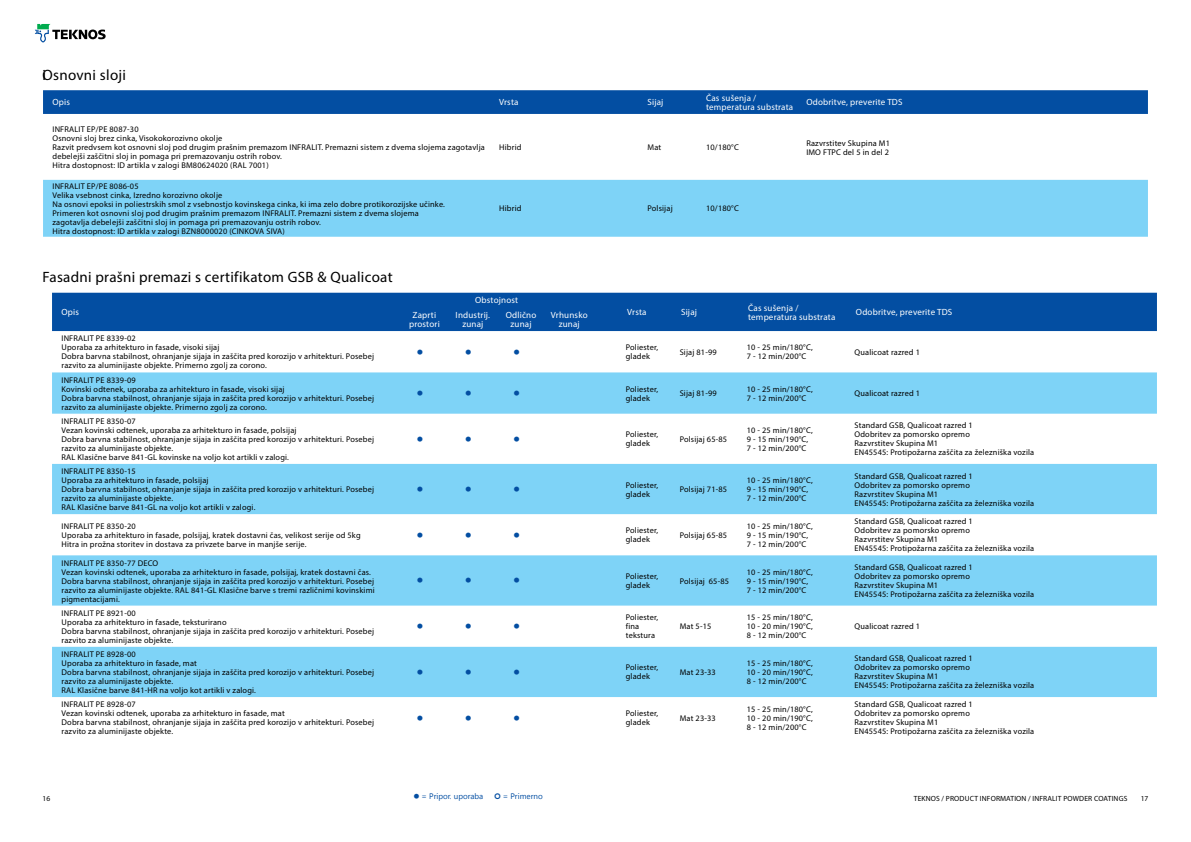
<style>
.page{position:relative;width:1191px;height:842px;background:#fff}
.page>*{position:absolute;margin:0;border:0;box-sizing:border-box;transform-origin:0 0}
.t1{font:15px "Myriad Pro";letter-spacing:.02em;color:#000}
.t2{font:9px/9px "Myriad Pro";letter-spacing:.02em;color:#fff;text-align:center}
.t3{font:8.3px/9px "Myriad Pro";letter-spacing:.02em;color:#000}
.t4{font:8px "Segoe UI Emoji";color:#034ea2}
.t5{font:7.5px "Myriad Pro";letter-spacing:.02em;color:#000}
</style>
<div class="page">
<svg style="left:43px;top:90px;width:1105px;height:24px;background:#054fa3"></svg>
<svg style="left:43px;top:179px;width:1105px;height:1px"></svg>
<div style="left:43px;top:180px;width:1105px;height:57px;background:#7ed3f7"></div>
<div style="left:52px;top:293px;width:1105px;height:38px;background:#034ea2"></div>
<svg style="left:52px;top:372px;width:1105px;height:325px;fill:#7ed3f7"></svg>
<svg style="left:35px;top:24px;width:71px;height:19px"></svg>
<svg style="left:418px;top:391px;width:5px;height:5px"></svg>
<svg style="left:466px;top:391px;width:5px;height:5px"></svg>
<svg style="left:514px;top:391px;width:5px;height:5px"></svg>
<svg style="left:418px;top:436px;width:5px;height:5px"></svg>
<svg style="left:466px;top:436px;width:5px;height:5px"></svg>
<svg style="left:514px;top:436px;width:5px;height:5px"></svg>
<svg style="left:418px;top:486px;width:5px;height:6px"></svg>
<svg style="left:466px;top:486px;width:5px;height:6px"></svg>
<svg style="left:514px;top:486px;width:5px;height:6px"></svg>
<svg style="left:418px;top:532px;width:5px;height:5px"></svg>
<svg style="left:466px;top:532px;width:5px;height:5px"></svg>
<svg style="left:514px;top:532px;width:5px;height:5px"></svg>
<svg style="left:418px;top:578px;width:5px;height:5px"></svg>
<svg style="left:466px;top:578px;width:5px;height:5px"></svg>
<svg style="left:514px;top:578px;width:5px;height:5px"></svg>
<svg style="left:418px;top:624px;width:5px;height:5px"></svg>
<svg style="left:466px;top:624px;width:5px;height:5px"></svg>
<svg style="left:514px;top:624px;width:5px;height:5px"></svg>
<svg style="left:418px;top:669px;width:5px;height:5px"></svg>
<svg style="left:466px;top:669px;width:5px;height:5px"></svg>
<svg style="left:514px;top:669px;width:5px;height:5px"></svg>
<h1 class="t1" style="left:43px;top:66px;width:85px">Osnovni sloji</h1>
<p class="t2" style="left:53px;top:98px;width:19px">Opis</p>
<p class="t2" style="left:499px;top:98px;width:21px">Vrsta</p>
<p class="t2" style="left:647px;top:98px;width:17px">Sijaj</p>
<p class="t2" style="left:706px;top:93px;width:89px;text-align:left">Čas sušenja / temperatura substrata</p>
<p class="t2" style="left:806px;top:98px;width:98px">Odobritve, preverite TDS</p>
<p class="t3" style="left:53px;top:125px;width:434px">INFRALIT EP/PE 8087-30<br>Osnovni sloj brez cinka, Visokokorozivno okolje<br>Razvit predvsem kot osnovni sloj pod drugim prašnim premazom INFRALIT. Premazni sistem z dvema slojema zagotavlja debelejši zaščitni sloj in pomaga pri premazovanju ostrih robov.<br>Hitra dostopnost: ID artikla v zalogi BM80624020 (RAL 7001)</p>
<h1 class="t1" style="left:43px;top:66px;width:5px">i</h1>
<p class="t3" style="left:499px;top:143px;width:24px">Hibrid</p>
<p class="t3" style="left:647px;top:143px;width:15px">Mat</p>
<p class="t3" style="left:706px;top:143px;width:34px">10/180°C</p>
<p class="t3" style="left:806px;top:138px;width:85px">Razvrstitev Skupina M1<br>IMO FTPC del 5 in del 2</p>
<p class="t3" style="left:53px;top:181px;width:394px">INFRALIT EP/PE 8086-05<br>Velika vsebnost cinka, Izredno korozivno okolje<br>Na osnovi epoksi in poliestrskih smol z vsebnostjo kovinskega cinka, ki ima zelo dobre protikorozijske učinke.<br>Primeren kot osnovni sloj pod drugim prašnim premazom INFRALIT. Premazni sistem z dvema slojema zagotavlja debelejši zaščitni sloj in pomaga pri premazovanju ostrih robov.<br>Hitra dostopnost: ID artikla v zalogi BZN8000020 (CINKOVA SIVA)</p>
<h1 class="t1" style="left:43px;top:267px;width:352px">Fasadni prašni premazi s certifikatom GSB &amp; Qualicoat</h1>
<p class="t3" style="left:499px;top:204px;width:24px">Hibrid</p>
<p class="t3" style="left:647px;top:204px;width:27px">Polsijaj</p>
<p class="t3" style="left:706px;top:204px;width:34px">10/180°C</p>
<p class="t2" style="left:62px;top:308px;width:19px">Opis</p>
<p class="t2" style="left:475px;top:296px;width:45px">Obstojnost</p>
<p class="t2" style="left:409px;top:311px;width:32px">Zaprti prostori</p>
<p class="t2" style="left:455px;top:311px;width:36px">Industrij. zunaj</p>
<p class="t2" style="left:506px;top:311px;width:32px">Odlično zunaj</p>
<p class="t2" style="left:551px;top:311px;width:38px">Vrhunsko zunaj</p>
<p class="t2" style="left:627px;top:308px;width:21px">Vrsta</p>
<p class="t2" style="left:681px;top:308px;width:17px">Sijaj</p>
<p class="t2" style="left:748px;top:303px;width:89px;text-align:left">Čas sušenja / temperatura substrata</p>
<p class="t2" style="left:856px;top:308px;width:98px">Odobritve, preverite TDS</p>
<p class="t3" style="left:62px;top:334px;width:314px">INFRALIT PE 8339-02<br>Uporaba za arhitekturo in fasade, visoki sijaj<br>Dobra barvna stabilnost, ohranjanje sijaja in zaščita pred korozijo v arhitekturi. Posebej razvito za aluminijaste objekte. Primerno zgolj za corono.</p>
<p class="t3" style="left:626px;top:343px;width:34px">Poliester, gladek</p>
<p class="t3" style="left:679px;top:347px;width:39px">Sijaj 81-99</p>
<p class="t3" style="left:747px;top:343px;width:67px">10 - 25 min/180°C,<br>7 - 12 min/200°C</p>
<p class="t3" style="left:854px;top:347px;width:67px">Qualicoat razred 1</p>
<p class="t3" style="left:62px;top:375px;width:314px">INFRALIT PE 8339-09<br>Kovinski odtenek, uporaba za arhitekturo in fasade, visoki sijaj<br>Dobra barvna stabilnost, ohranjanje sijaja in zaščita pred korozijo v arhitekturi. Posebej razvito za aluminijaste objekte. Primerno zgolj za corono.</p>
<p class="t3" style="left:626px;top:384px;width:34px">Poliester, gladek</p>
<p class="t3" style="left:679px;top:389px;width:39px">Sijaj 81-99</p>
<p class="t3" style="left:747px;top:384px;width:67px">10 - 25 min/180°C,<br>7 - 12 min/200°C</p>
<p class="t3" style="left:854px;top:389px;width:67px">Qualicoat razred 1</p>
<p class="t3" style="left:62px;top:416px;width:314px">INFRALIT PE 8350-07<br>Vezan kovinski odtenek, uporaba za arhitekturo in fasade, polsijaj<br>Dobra barvna stabilnost, ohranjanje sijaja in zaščita pred korozijo v arhitekturi. Posebej razvito za aluminijaste objekte.<br>RAL Klasične barve 841-GL kovinske na voljo kot artikli v zalogi.</p>
<p class="t3" style="left:626px;top:430px;width:34px">Poliester, gladek</p>
<p class="t3" style="left:679px;top:434px;width:49px">Polsijaj 65-85</p>
<p class="t3" style="left:747px;top:425px;width:67px">10 - 25 min/180°C,<br>9 - 15 min/190°C,<br>7 - 12 min/200°C</p>
<p class="t3" style="left:854px;top:421px;width:181px">Standard GSB, Qualicoat razred 1<br>Odobritev za pomorsko opremo<br>Razvrstitev Skupina M1<br>EN45545: Protipožarna zaščita za železniška vozila</p>
<p class="t3" style="left:62px;top:467px;width:314px">INFRALIT PE 8350-15<br>Uporaba za arhitekturo in fasade, polsijaj<br>Dobra barvna stabilnost, ohranjanje sijaja in zaščita pred korozijo v arhitekturi. Posebej razvito za aluminijaste objekte.<br>RAL Klasične barve 841-GL na voljo kot artikli v zalogi.</p>
<p class="t3" style="left:626px;top:480px;width:34px">Poliester, gladek</p>
<p class="t3" style="left:679px;top:485px;width:49px">Polsijaj 71-85</p>
<p class="t3" style="left:747px;top:476px;width:67px">10 - 25 min/180°C,<br>9 - 15 min/190°C,<br>7 - 12 min/200°C</p>
<p class="t3" style="left:854px;top:471px;width:181px">Standard GSB, Qualicoat razred 1<br>Odobritev za pomorsko opremo<br>Razvrstitev Skupina M1<br>EN45545: Protipožarna zaščita za železniška vozila</p>
<p class="t3" style="left:62px;top:521px;width:300px">INFRALIT PE 8350-20<br>Uporaba za arhitekturo in fasade, polsijaj, kratek dostavni čas, velikost serije od 5kg<br>Hitra in prožna storitev in dostava za privzete barve in manjše serije.</p>
<p class="t3" style="left:626px;top:526px;width:34px">Poliester, gladek</p>
<p class="t3" style="left:679px;top:530px;width:49px">Polsijaj 65-85</p>
<p class="t3" style="left:747px;top:521px;width:67px">10 - 25 min/180°C,<br>9 - 15 min/190°C,<br>7 - 12 min/200°C</p>
<p class="t3" style="left:854px;top:517px;width:181px">Standard GSB, Qualicoat razred 1<br>Odobritev za pomorsko opremo<br>Razvrstitev Skupina M1<br>EN45545: Protipožarna zaščita za železniška vozila</p>
<p class="t3" style="left:62px;top:558px;width:315px">INFRALIT PE 8350-77 DECO<br>Vezan kovinski odtenek, uporaba za arhitekturo in fasade, polsijaj, kratek dostavni čas.<br>Dobra barvna stabilnost, ohranjanje sijaja in zaščita pred korozijo v arhitekturi. Posebej razvito za aluminijaste objekte. RAL 841-GL Klasične barve s tremi različnimi kovinskimi pigmentacijami.</p>
<p class="t3" style="left:626px;top:572px;width:34px">Poliester, gladek</p>
<p class="t3" style="left:679px;top:576px;width:51px">Polsijaj 65-85</p>
<p class="t3" style="left:747px;top:567px;width:67px">10 - 25 min/180°C,<br>9 - 15 min/190°C,<br>7 - 12 min/200°C</p>
<p class="t3" style="left:854px;top:563px;width:181px">Standard GSB, Qualicoat razred 1<br>Odobritev za pomorsko opremo<br>Razvrstitev Skupina M1<br>EN45545: Protipožarna zaščita za železniška vozila</p>
<p class="t3" style="left:62px;top:608px;width:314px">INFRALIT PE 8921-00<br>Uporaba za arhitekturo in fasade, teksturirano<br>Dobra barvna stabilnost, ohranjanje sijaja in zaščita pred korozijo v arhitekturi. Posebej razvito za aluminijaste objekte.</p>
<p class="t3" style="left:626px;top:613px;width:34px">Poliester, fina tekstura</p>
<p class="t3" style="left:679px;top:622px;width:33px">Mat 5-15</p>
<p class="t3" style="left:747px;top:613px;width:67px;text-align:justify">15 - 25 min/180°C, 10 - 20 min/190°C, 8 - 12 min/200°C</p>
<p class="t3" style="left:854px;top:622px;width:67px">Qualicoat razred 1</p>
<p class="t3" style="left:62px;top:649px;width:314px">INFRALIT PE 8928-00<br>Uporaba za arhitekturo in fasade, mat<br>Dobra barvna stabilnost, ohranjanje sijaja in zaščita pred korozijo v arhitekturi. Posebej razvito za aluminijaste objekte.<br>RAL Klasične barve 841-HR na voljo kot artikli v zalogi.</p>
<p class="t3" style="left:626px;top:663px;width:34px">Poliester, gladek</p>
<p class="t3" style="left:679px;top:667px;width:38px">Mat 23-33</p>
<p class="t3" style="left:747px;top:658px;width:67px;text-align:justify">15 - 25 min/180°C, 10 - 20 min/190°C, 8 - 12 min/200°C</p>
<p class="t3" style="left:854px;top:654px;width:181px">Standard GSB, Qualicoat razred 1<br>Odobritev za pomorsko opremo<br>Razvrstitev Skupina M1<br>EN45545: Protipožarna zaščita za železniška vozila</p>
<p class="t3" style="left:62px;top:700px;width:314px">INFRALIT PE 8928-07<br>Vezan kovinski odtenek, uporaba za arhitekturo in fasade, mat<br>Dobra barvna stabilnost, ohranjanje sijaja in zaščita pred korozijo v arhitekturi. Posebej razvito za aluminijaste objekte.</p>
<p class="t3" style="left:626px;top:709px;width:34px">Poliester, gladek</p>
<p class="t3" style="left:679px;top:713px;width:38px">Mat 23-33</p>
<p class="t3" style="left:747px;top:704px;width:67px;text-align:justify">15 - 25 min/180°C, 10 - 20 min/190°C, 8 - 12 min/200°C</p>
<p class="t3" style="left:854px;top:700px;width:181px">Standard GSB, Qualicoat razred 1<br>Odobritev za pomorsko opremo<br>Razvrstitev Skupina M1<br>EN45545: Protipožarna zaščita za železniška vozila</p>
<p class="t4" style="left:443px;top:792px;width:26px">□ ◆ □</p>
<p class="t5" style="left:43px;top:793px;width:9px">16</p>
<p class="t5" style="left:914px;top:793px;width:215px">TEKNOS / PRODUCT INFORMATION / INFRALIT POWDER COATINGS</p>
<p class="t5" style="left:1140px;top:793px;width:9px">17</p>
</div>
